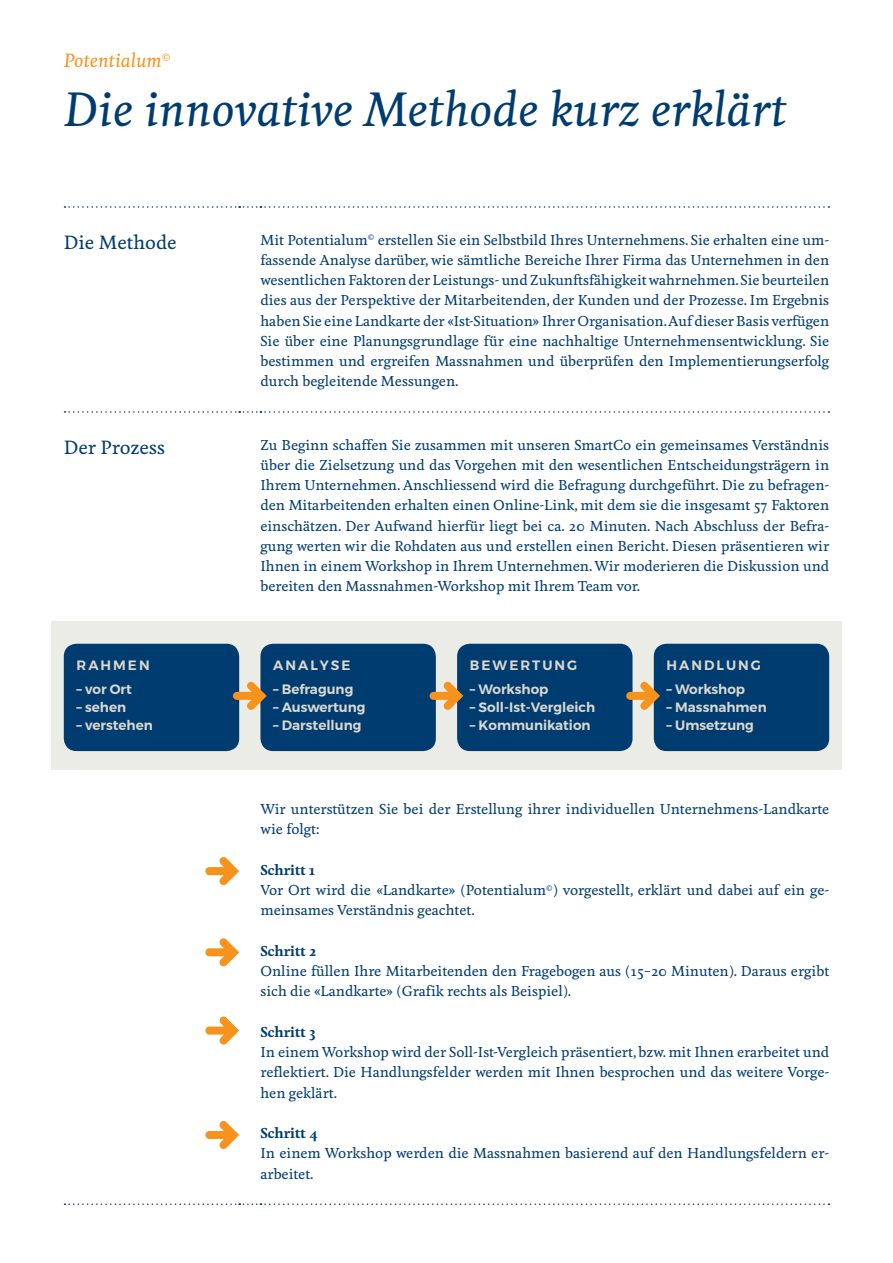
<style>
.page{position:relative;width:893px;height:1263px;background:#fff}
.page>*{position:absolute;margin:0;border:0;box-sizing:border-box;transform-origin:0 0}
.Titel{font:italic 500 45px "Feijoa";color:#013c71}
.Titel_Tabelle{font:500 18px "Feijoa";color:#013c71}
.t1{font:italic 500 18px "Feijoa";color:#f7931d}
.Grundtext{font:500 13.5px/20.2px "Feijoa";color:#013c71;text-align:justify}
.Grundtext__linksbünd{font:500 13.5px/20.2px "Feijoa";color:#013c71}
.t2{font:600 13.5px "Montserrat";color:#dad8cf}
.Grundtext-2{font:700 13.5px "Feijoa";color:#013c71}
.t3{font:600 13.5px "Montserrat";letter-spacing:.15em;color:#dad8cf}
</style>
<div class="page">
<div style="left:51px;top:621px;width:791px;height:149px;background:#ecece6"></div>
<svg style="left:65px;top:206px;width:764px;height:2px"></svg>
<svg style="left:65px;top:411px;width:764px;height:2px"></svg>
<svg style="left:65px;top:1203px;width:764px;height:2px"></svg>
<svg style="left:205px;top:857px;width:34px;height:28px"></svg>
<svg style="left:205px;top:938px;width:34px;height:28px"></svg>
<svg style="left:205px;top:1016px;width:34px;height:28px"></svg>
<svg style="left:205px;top:1121px;width:34px;height:28px"></svg>
<div style="left:64px;top:644px;width:175px;height:107px;background:#013c71;border-radius:13px"></div>
<div style="left:260px;top:644px;width:176px;height:107px;background:#013c71;border-radius:13px"></div>
<div style="left:457px;top:644px;width:175px;height:107px;background:#013c71;border-radius:13px"></div>
<div style="left:654px;top:644px;width:175px;height:107px;background:#013c71;border-radius:13px"></div>
<svg style="left:233px;top:682px;width:34px;height:28px"></svg>
<svg style="left:430px;top:682px;width:33px;height:28px"></svg>
<svg style="left:626px;top:682px;width:34px;height:28px"></svg>
<p class="t1" style="left:64px;top:49px;width:108px">Potentialum<sup>©</sup></p>
<p class="Titel" style="left:64px;top:80px;width:724px">Die innovative Methode kurz erklärt</p>
<p class="Titel_Tabelle" style="left:64px;top:231px;width:114px">Die Methode</p>
<p class="Grundtext" style="left:260px;top:230px;width:570px">Mit Potentialum<sup>©</sup> erstellen Sie ein Selbstbild Ihres Unternehmens. Sie erhalten eine um&shy;fassende Analyse darüber, wie sämtliche Bereiche Ihrer Firma das Unternehmen in den wesentlichen Faktoren der Leistungs- und Zukunftsfähigkeit wahrnehmen. Sie beurteilen dies aus der Perspektive der Mitarbeitenden, der Kunden und der Prozesse. Im Ergebnis haben Sie eine Landkarte der «Ist-Situation» Ihrer Organisation. Auf dieser Basis verfügen Sie über eine Planungsgrundlage für eine nachhaltige Unternehmensentwicklung. Sie bestimmen und ergreifen Massnahmen und überprüfen den Implementierungserfolg durch begleitende Messungen.</p>
<p class="Titel_Tabelle" style="left:64px;top:436px;width:103px">Der Prozess</p>
<p class="Grundtext" style="left:260px;top:435px;width:570px">Zu Beginn schaffen Sie zusammen mit unseren SmartCo ein gemeinsames Verständnis über die Zielsetzung und das Vorgehen mit den wesentlichen Entscheidungsträgern in Ihrem Unternehmen. Anschliessend wird die Befragung durchgeführt. Die zu befragen&shy;den Mitarbeitenden erhalten einen Online-Link, mit dem sie die insgesamt 57 Faktoren einschätzen. Der Aufwand hierfür liegt bei ca. 20 Minuten. Nach Abschluss der Befra&shy;gung werten wir die Rohdaten aus und erstellen einen Bericht. Diesen präsentieren wir Ihnen in einem Workshop in Ihrem Unternehmen. Wir moderieren die Diskussion und bereiten den Massnahmen-Workshop mit Ihrem Team vor.</p>
<p class="t2" style="left:77px;top:654px;width:75px">RAHMEN</p>
<p class="t2" style="left:77px;top:678px;width:57px">– vor Ort</p>
<p class="t2" style="left:77px;top:696px;width:51px">– sehen</p>
<p class="t2" style="left:77px;top:714px;width:78px">– verstehen</p>
<p class="t3" style="left:273px;top:654px;width:79px">ANALYSE</p>
<p class="t2" style="left:273px;top:678px;width:82px">– Befragung</p>
<p class="t2" style="left:273px;top:696px;width:94px">– Auswertung</p>
<p class="t2" style="left:273px;top:714px;width:90px">– Darstellung</p>
<p class="t3" style="left:470px;top:654px;width:109px">BEWERTUNG</p>
<p class="t2" style="left:470px;top:678px;width:80px">– Workshop</p>
<p class="t2" style="left:470px;top:696px;width:127px">– Soll-Ist-Vergleich</p>
<p class="t2" style="left:470px;top:714px;width:122px">– Kommunikation</p>
<p class="t3" style="left:666px;top:654px;width:96px">HANDLUNG</p>
<p class="t2" style="left:666px;top:678px;width:80px">– Workshop</p>
<p class="t2" style="left:666px;top:696px;width:102px">– Massnahmen</p>
<p class="t2" style="left:666px;top:714px;width:89px">– Umsetzung</p>
<p class="Grundtext" style="left:260px;top:799px;width:570px">Wir unterstützen Sie bei der Erstellung ihrer individuellen Unternehmens-Landkarte wie folgt:</p>
<p class="Grundtext-2" style="left:260px;top:860px;width:57px">Schritt 1</p>
<p class="Grundtext__linksbünd" style="left:260px;top:880px;width:570px">Vor Ort wird die «Landkarte» (Potentialum<sup>©</sup>) vorgestellt, erklärt und dabei auf ein ge&shy;meinsames Verständnis geachtet.</p>
<p class="Grundtext-2" style="left:260px;top:941px;width:57px">Schritt 2</p>
<p class="Grundtext__linksbünd" style="left:260px;top:961px;width:570px">Online füllen Ihre Mitarbeitenden den Fragebogen aus (15–20 Minuten). Daraus ergibt sich die «Landkarte» (Grafik rechts als Beispiel).</p>
<p class="Grundtext-2" style="left:260px;top:1022px;width:57px">Schritt 3</p>
<p class="Grundtext__linksbünd" style="left:260px;top:1042px;width:570px;text-align:justify">In einem Workshop wird der Soll-Ist-Vergleich präsentiert, bzw. mit Ihnen erarbeitet und reflektiert. Die Handlungsfelder werden mit Ihnen besprochen und das weitere Vorge&shy;hen geklärt.</p>
<p class="Grundtext-2" style="left:260px;top:1124px;width:59px">Schritt 4</p>
<p class="Grundtext__linksbünd" style="left:260px;top:1144px;width:570px">In einem Workshop werden die Massnahmen basierend auf den Handlungsfeldern er&shy;arbeitet.</p>
</div>
